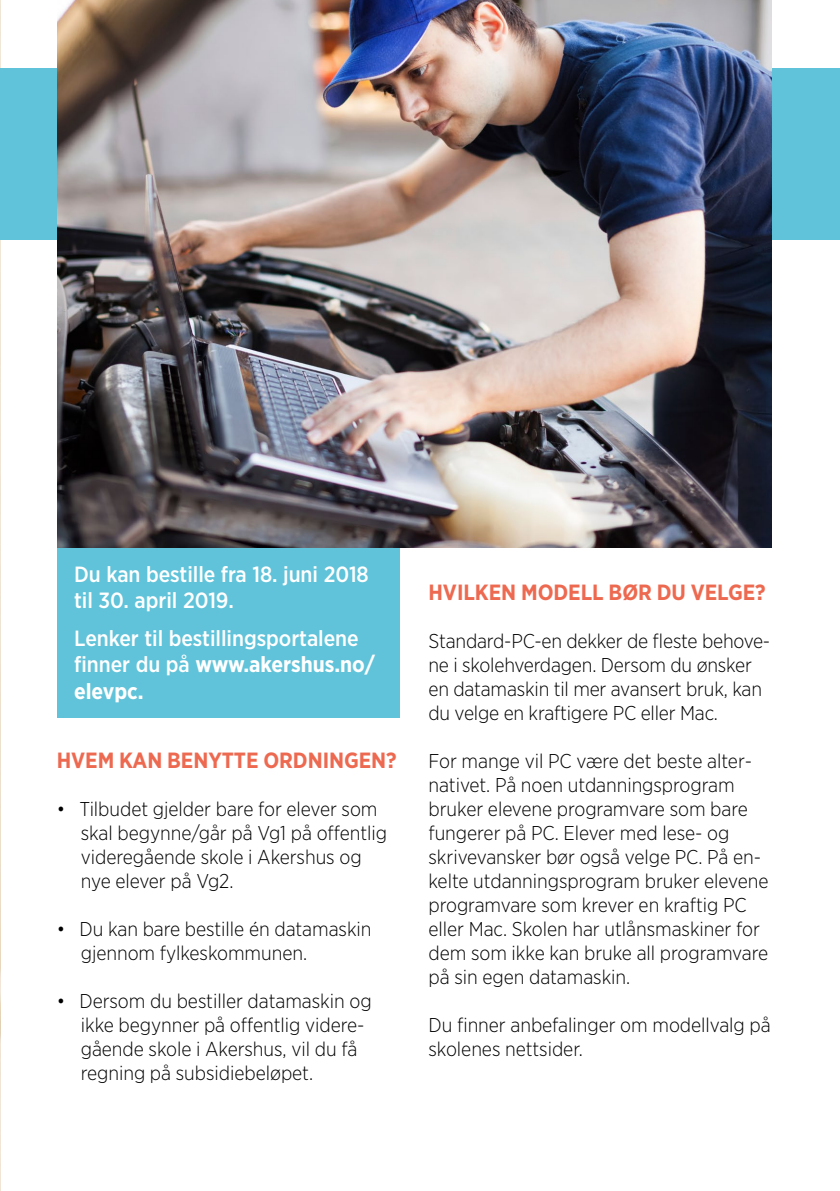
<style>
.page{position:relative;width:840px;height:1191px;background:#fff}
.page>*{position:absolute;margin:0;border:0;box-sizing:border-box;transform-origin:0 0}
.t1{font:500 22px/26.4px "Gotham Narrow";letter-spacing:-.005em;color:#fff}
.t2{font:700 22px "Gotham Narrow";letter-spacing:-.005em;color:#ed6950}
.t3{font:300 20px/24px "Gotham Narrow";letter-spacing:-.005em;color:#000}
.s1{font-weight:700}
</style>
<div class="page">
<img style="left:0;top:0;width:1px;height:1191px">
<div style="left:0;top:68px;width:839px;height:172px;background:#60c3d9"></div>
<img style="left:57px;top:0;width:714px;height:548px">
<div style="left:57px;top:548px;width:342px;height:169px;background:#60c3d9"></div>
<p class="t1" style="left:74px;top:560px;width:296px">Du kan bestille fra 18. juni 2018 til 30. april 2019.</p>
<p class="t1" style="left:74px;top:625px;width:302px">Lenker til bestillingsportalene finner du på <span class="s1">www.akershus.no/ elevpc.</span></p>
<p class="t2" style="left:57px;top:746px;width:341px">HVEM KAN BENYTTE ORDNINGEN?</p>
<p class="t3" style="left:81px;top:796px;width:308px;text-indent:-24px">• Tilbudet gjelder bare for elever som skal begynne/går på Vg1 på offentlig videregående skole i Akershus og nye elever på Vg2.</p>
<p class="t3" style="left:81px;top:916px;width:292px;text-indent:-24px">• Du kan bare bestille én datamaskin gjennom fylkeskommunen.</p>
<p class="t3" style="left:81px;top:988px;width:292px;text-indent:-24px">• Dersom du bestiller datamaskin og ikke begynner på offentlig videre&shy;gående skole i Akershus, vil du få regning på subsidiebeløpet.</p>
<p class="t2" style="left:428px;top:578px;width:338px">HVILKEN MODELL BØR DU VELGE?</p>
<p class="t3" style="left:428px;top:628px;width:343px">Standard-PC-en dekker de fleste behove&shy;ne i skolehverdagen. Dersom du ønsker en datamaskin til mer avansert bruk, kan du velge en kraftigere PC eller Mac.</p>
<p class="t3" style="left:428px;top:748px;width:341px">For mange vil PC være det beste alter&shy;nativet. På noen utdanningsprogram bruker elevene programvare som bare fungerer på PC. Elever med lese- og skrivevansker bør også velge PC. På en&shy;kelte utdanningsprogram bruker elevene programvare som krever en kraftig PC eller Mac. Skolen har utlånsmaskiner for dem som ikke kan bruke all programvare på sin egen datamaskin.</p>
<p class="t3" style="left:428px;top:1012px;width:343px">Du finner anbefalinger om modellvalg på skolenes nettsider.</p>
</div>
